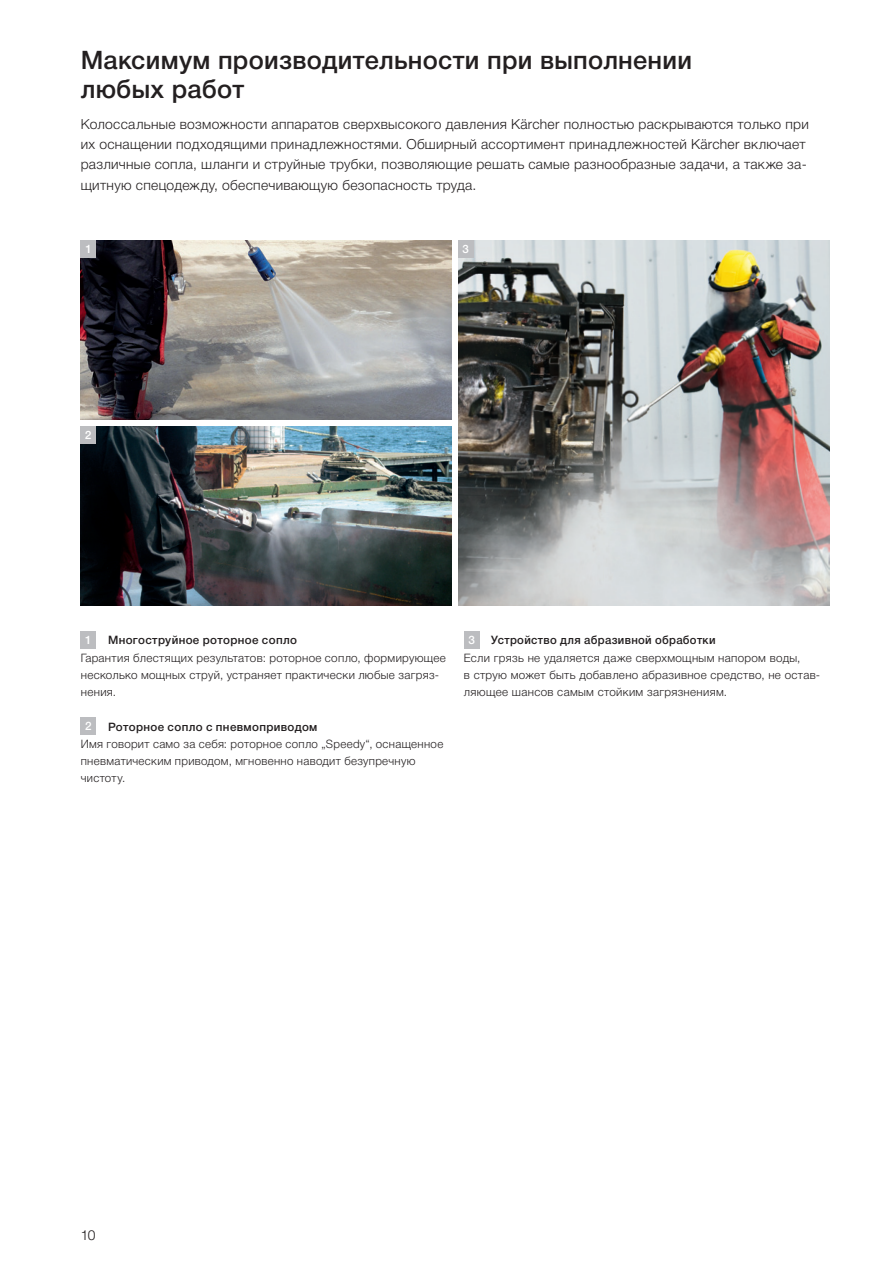
<style>
.page{position:relative;width:893px;height:1263px;background:#fff}
.page>*{position:absolute;margin:0;border:0;box-sizing:border-box;transform-origin:0 0}
.t1{font:500 25.5px/28.5px "Helvetica Neue Cyr";letter-spacing:.01em;color:#231f20}
.t2{font:300 13.8px/20.2px "Helvetica Neue Cyr";letter-spacing:.02em;color:#231f20}
.t3{font:300 11.7px/17.2px "Helvetica Neue Cyr";letter-spacing:.03em;color:#231f20}
.t4{font:500 11.7px "Helvetica Neue Cyr";letter-spacing:.03em;color:#231f20}
.t5{font:500 11.7px "Helvetica Neue Cyr";color:#fff}
.t6{font:500 11.7px "Helvetica Neue LT Pro";color:#fff}
.s1{font-family:"Helvetica Neue LT Pro"}
</style>
<div class="page">
<img style="left:81px;top:240px;width:371px;height:180px">
<div style="left:81px;top:240px;width:15px;height:17px;background:#bcbdc0"></div>
<img style="left:458px;top:240px;width:371px;height:366px">
<img style="left:81px;top:426px;width:371px;height:180px">
<div style="left:81px;top:426px;width:15px;height:17px;background:#bcbdc0"></div>
<div style="left:458px;top:240px;width:15px;height:17px;background:#bcbdc0"></div>
<div style="left:464px;top:631px;width:15px;height:17px;background:#bcbdc0"></div>
<div style="left:81px;top:631px;width:15px;height:17px;background:#bcbdc0"></div>
<div style="left:81px;top:718px;width:15px;height:17px;background:#bcbdc0"></div>
<h1 class="t1" style="left:81px;top:46px;width:613px">Максимум производительности при выполнении любых работ</h1>
<p class="t2" style="left:81px;top:114px;width:729px">Колоссальные возможности аппаратов сверхвысокого давления <span class="s1">Kärcher</span> полностью раскрываются только при их оснащении подходящими принадлежностями. Обширный ассортимент принадлежностей <span class="s1">Kärcher</span> включает различные сопла, шланги и струйные трубки, позволяющие решать самые разнообразные задачи, а также за&shy;щитную спецодежду, обеспечивающую безопасность труда.</p>
<p class="t5" style="left:85px;top:242px;width:8px">1</p>
<p class="t5" style="left:85px;top:428px;width:8px">2</p>
<p class="t5" style="left:463px;top:242px;width:8px">3</p>
<p class="t6" style="left:85px;top:632px;width:8px">1</p>
<p class="t4" style="left:108px;top:634px;width:190px">Многоструйное роторное сопло</p>
<p class="t3" style="left:81px;top:649px;width:367px">Гарантия блестящих результатов: роторное сопло, формирующее несколько мощных струй, устраняет практически любые загряз&shy;нения.</p>
<p class="t6" style="left:85px;top:719px;width:8px">2</p>
<p class="t4" style="left:108px;top:720px;width:211px">Роторное сопло с пневмоприводом</p>
<p class="t3" style="left:81px;top:735px;width:364px">Имя говорит само за себя: роторное сопло „Speedy“, оснащенное пневматическим приводом, мгновенно наводит безупречную чистоту.</p>
<p class="t6" style="left:468px;top:632px;width:8px">3</p>
<p class="t4" style="left:491px;top:634px;width:226px">Устройство для абразивной обработки</p>
<p class="t3" style="left:464px;top:649px;width:358px">Если грязь не удаляется даже сверхмощным напором воды,<br>в струю может быть добавлено абразивное средство, не остав&shy;ляющее шансов самым стойким загрязнениям.</p>
<p class="t2" style="left:81px;top:1225px;width:16px">1 01</p>
</div>
